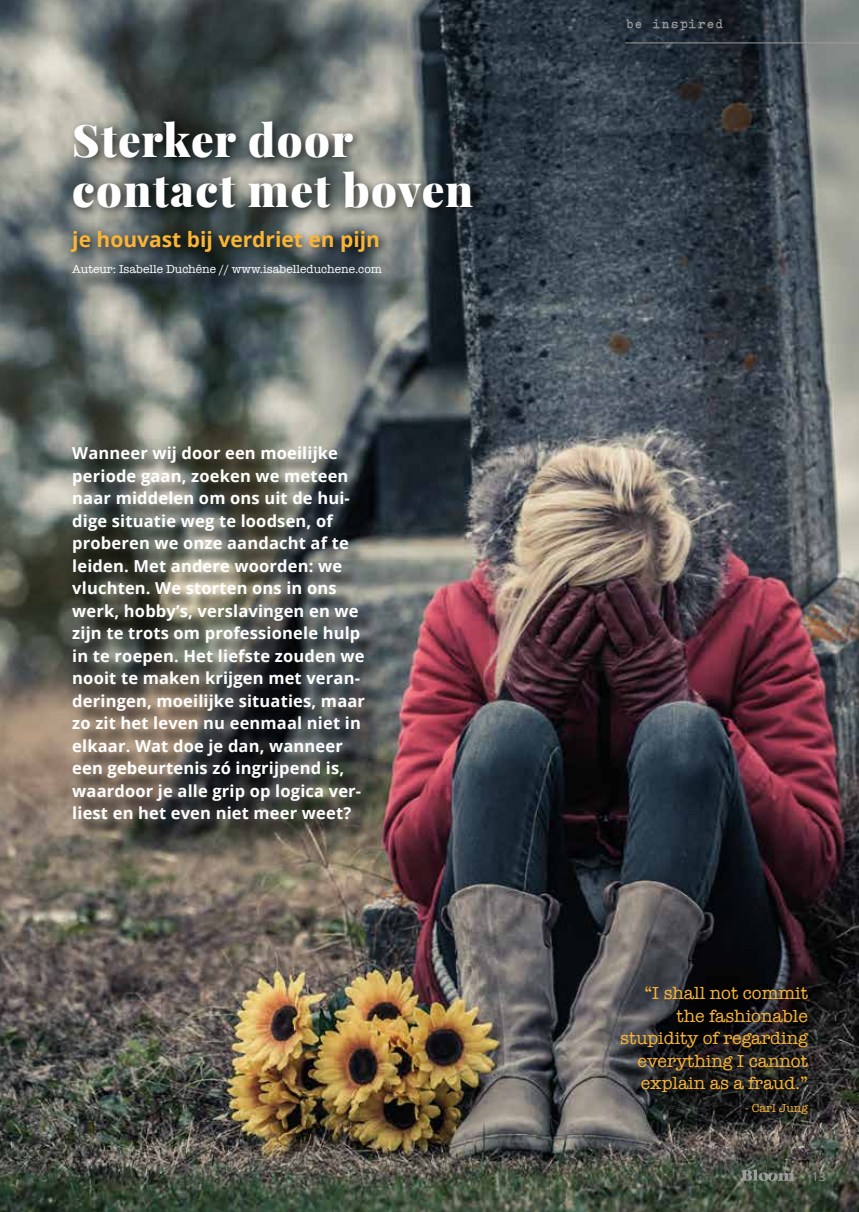
<style>
.page{position:relative;width:859px;height:1212px;background:#fff}
.page>*{position:absolute;margin:0;border:0;box-sizing:border-box;transform-origin:0 0}
.t1{font:900 45px/49.5px "Playfair Display";letter-spacing:.03em;color:#fff}
.t2{font:700 21px "Open Sans";color:#fab536}
.t3{font:18px/22.5px "American Typewriter";color:#fab536;text-align:right}
.t4{font:700 18px "Splendid 66";color:#9d9d9c}
.t5{font:700 16.5px/22.5px "Open Sans";letter-spacing:.01em;color:#fff}
.t6{font:12px "American Typewriter";color:#fff}
.t7{font:12px "American Typewriter";color:#fab536}
.t8{font:12px "Open Sans";color:#9d9d9c}
</style>
<div class="page">
<img style="left:0;top:0;width:859px;height:1212px">
<div style="left:65px;top:116px;width:419px;height:148px;background:#000;opacity:.75"></div>
<div style="left:76px;top:267px;width:324px;height:26px;background:#000;opacity:.75"></div>
<div style="left:75px;top:449px;width:308px;height:389px;background:#000;opacity:.75"></div>
<div style="left:618px;top:984px;width:204px;height:145px;background:#000;opacity:.3"></div>
<hr style="left:625px;top:43px;width:234px;height:1px;background:#9d9d9c">
<svg style="left:741px;top:1169px;width:54px;height:12px"></svg>
<h1 class="t1" style="left:72px;top:112px;width:403px">Sterker door contact met boven</h1>
<p class="t2" style="left:72px;top:225px;width:309px">je houvast bij verdriet en pijn</p>
<p class="t6" style="left:72px;top:259px;width:311px">Auteur: Isabelle Duchêne // www.isabelleduchene.com</p>
<p class="t5" style="left:72px;top:441px;width:294px">Wanneer wij door een moeilijke periode gaan, zoeken we meteen naar middelen om ons uit de hui&shy;dige situatie weg te loodsen, of proberen we onze aandacht af te leiden. Met andere woorden: we vluchten. We storten ons in ons werk, hobby’s, verslavingen en we zijn te trots om professionele hulp in te roepen. Het liefste zouden we nooit te maken krijgen met veran&shy;deringen, moeilijke situaties, maar zo zit het leven nu eenmaal niet in elkaar. Wat doe je dan, wanneer een gebeurtenis zó ingrijpend is, waardoor je alle grip op logica ver&shy;liest en het even niet meer weet?</p>
<p class="t4" style="left:625px;top:14px;width:101px">be inspired</p>
<p class="t3" style="left:620px;top:981px;width:189px">“I shall not commit the fashionable stupidity of regarding everything I cannot explain as a fraud.”</p>
<p class="t7" style="left:745px;top:1098px;width:64px">- Carl Jung</p>
<p class="t8" style="left:812px;top:1168px;width:15px">13</p>
</div>
